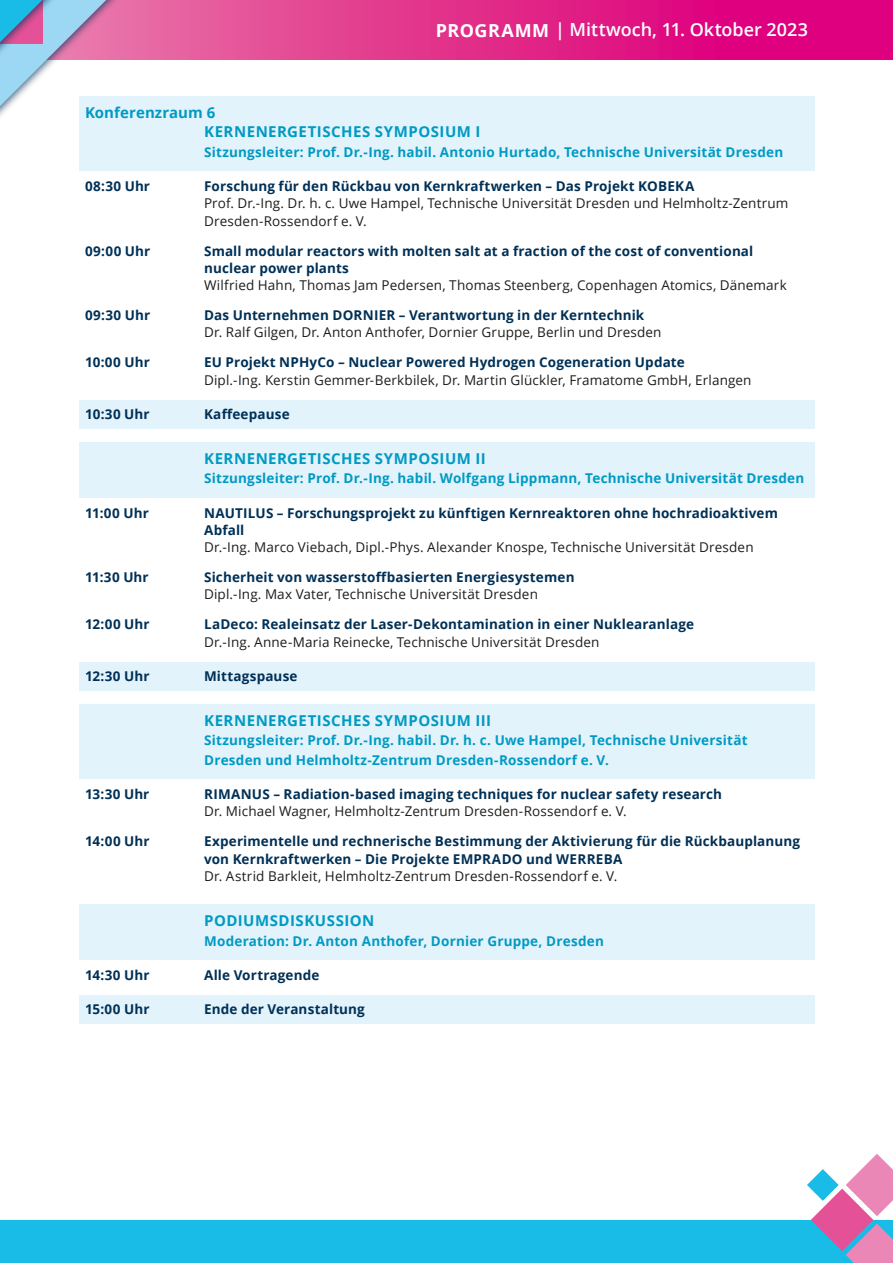
<style>
.page{position:relative;width:893px;height:1263px;background:#fff}
.page>*{position:absolute;margin:0;border:0;box-sizing:border-box;transform-origin:0 0}
.t1{font:600 18px "Open Sans";color:#fff}
.t2{font:700 15px/19.5px "Open Sans";letter-spacing:.03em;color:#009ac3}
.t3{font:700 13.5px/17.2px "Open Sans";letter-spacing:.01em;color:#003056}
.t4{font:13.5px/17.2px "Open Sans";letter-spacing:.01em;color:#1d1d1b}
.t5{font:700 13.5px/19.5px "Open Sans";letter-spacing:.015em;color:#009ac3}
.s1{font-weight:700}
</style>
<div class="page">
<div style="left:0;top:1220px;width:893px;height:43px;background:#19bbe7"></div>
<svg style="left:136px;top:0;width:757px;height:60px;background:#e1298a"></svg>
<div style="left:0;top:0;width:136px;height:205px;background:#003056;opacity:.75"></div>
<svg style="left:0;top:0;width:126px;height:197px"></svg>
<div style="left:79px;top:96px;width:735px;height:75px;background:#e2f3fc"></div>
<div style="left:79px;top:400px;width:735px;height:28px;background:#e2f3fc"></div>
<div style="left:79px;top:442px;width:735px;height:55px;background:#e2f3fc"></div>
<div style="left:79px;top:662px;width:735px;height:28px;background:#e2f3fc"></div>
<div style="left:79px;top:704px;width:735px;height:75px;background:#e2f3fc"></div>
<div style="left:79px;top:904px;width:735px;height:55px;background:#e2f3fc"></div>
<div style="left:79px;top:995px;width:735px;height:29px;background:#e2f3fc"></div>
<svg style="left:807px;top:1154px;width:86px;height:109px"></svg>
<h1 class="t1" style="left:436px;top:18px;width:374px"><span class="s1">PROGRAMM</span> | Mittwoch, 11. Oktober 2023</h1>
<p class="t2" style="left:204px;top:102px;width:278px;text-indent:-119px">Konferenzraum 6<br>KERNENERGETISCHES SYMPOSIUM I</p>
<p class="t5" style="left:204px;top:142px;width:581px">Sitzungsleiter: Prof. Dr.-Ing. habil. Antonio Hurtado, Technische Universität Dresden</p>
<p class="t3" style="left:85px;top:177px;width:67px">08:30 Uhr</p>
<p class="t3" style="left:204px;top:177px;width:492px">Forschung für den Rückbau von Kernkraftwerken – Das Projekt KOBEKA</p>
<p class="t4" style="left:204px;top:194px;width:586px">Prof. Dr.-Ing. Dr. h. c. Uwe Hampel, Technische Universität Dresden und Helmholtz-Zentrum<br>Dresden-Rossendorf e. V.</p>
<p class="t3" style="left:85px;top:242px;width:67px">09:00 Uhr</p>
<p class="t3" style="left:204px;top:242px;width:551px">Small modular reactors with molten salt at a fraction of the cost of conventional nuclear power plants</p>
<p class="t4" style="left:204px;top:276px;width:584px">Wilfried Hahn, Thomas Jam Pedersen, Thomas Steenberg, Copenhagen Atomics, Dänemark</p>
<p class="t3" style="left:85px;top:306px;width:67px">09:30 Uhr</p>
<p class="t3" style="left:204px;top:306px;width:442px">Das Unternehmen DORNIER – Verantwortung in der Kerntechnik</p>
<p class="t4" style="left:204px;top:323px;width:459px">Dr. Ralf Gilgen, Dr. Anton Anthofer, Dornier Gruppe, Berlin und Dresden</p>
<p class="t3" style="left:85px;top:353px;width:66px">10:00 Uhr</p>
<p class="t3" style="left:204px;top:353px;width:482px">EU Projekt NPHyCo – Nuclear Powered Hydrogen Cogeneration Update</p>
<p class="t4" style="left:204px;top:371px;width:549px">Dipl.-Ing. Kerstin Gemmer-Berkbilek, Dr. Martin Glückler, Framatome GmbH, Erlangen</p>
<p class="t3" style="left:85px;top:405px;width:66px">10:30 Uhr</p>
<p class="t3" style="left:204px;top:405px;width:87px">Kaffeepause</p>
<p class="t2" style="left:204px;top:448px;width:283px">KERNENERGETISCHES SYMPOSIUM II</p>
<p class="t5" style="left:204px;top:468px;width:602px">Sitzungsleiter: Prof. Dr.-Ing. habil. Wolfgang Lippmann, Technische Universität Dresden</p>
<p class="t3" style="left:85px;top:504px;width:65px">11:00 Uhr</p>
<p class="t3" style="left:204px;top:504px;width:575px">NAUTILUS – Forschungsprojekt zu künftigen Kernreaktoren ohne hochradioaktivem<br>Abfall</p>
<p class="t4" style="left:204px;top:538px;width:551px">Dr.-Ing. Marco Viebach, Dipl.-Phys. Alexander Knospe, Technische Universität Dresden</p>
<p class="t3" style="left:85px;top:568px;width:65px">11:30 Uhr</p>
<p class="t3" style="left:204px;top:568px;width:372px">Sicherheit von wasserstoffbasierten Energiesystemen</p>
<p class="t4" style="left:204px;top:585px;width:335px">Dipl.-Ing. Max Vater, Technische Universität Dresden</p>
<p class="t3" style="left:85px;top:615px;width:66px">12:00 Uhr</p>
<p class="t3" style="left:204px;top:615px;width:491px">LaDeco: Realeinsatz der Laser-Dekontamination in einer Nuklearanlage</p>
<p class="t4" style="left:204px;top:633px;width:397px">Dr.-Ing. Anne-Maria Reinecke, Technische Universität Dresden</p>
<p class="t3" style="left:85px;top:667px;width:66px">12:30 Uhr</p>
<p class="t3" style="left:204px;top:667px;width:95px">Mittagspause</p>
<p class="t2" style="left:204px;top:710px;width:288px">KERNENERGETISCHES SYMPOSIUM III</p>
<p class="t5" style="left:204px;top:730px;width:545px">Sitzungsleiter: Prof. Dr.-Ing. habil. Dr. h. c. Uwe Hampel, Technische Universität<br>Dresden und Helmholtz-Zentrum Dresden-Rossendorf e. V.</p>
<p class="t3" style="left:85px;top:785px;width:66px">13:30 Uhr</p>
<p class="t3" style="left:204px;top:785px;width:519px">RIMANUS – Radiation-based imaging techniques for nuclear safety research</p>
<p class="t4" style="left:204px;top:802px;width:424px">Dr. Michael Wagner, Helmholtz-Zentrum Dresden-Rossendorf e. V.</p>
<p class="t3" style="left:85px;top:833px;width:66px">14:00 Uhr</p>
<p class="t3" style="left:204px;top:833px;width:597px">Experimentelle und rechnerische Bestimmung der Aktivierung für die Rückbauplanung von Kernkraftwerken – Die Projekte EMPRADO und WERREBA</p>
<p class="t4" style="left:204px;top:867px;width:415px">Dr. Astrid Barkleit, Helmholtz-Zentrum Dresden-Rossendorf e. V.</p>
<p class="t2" style="left:204px;top:910px;width:172px">PODIUMSDISKUSSION</p>
<p class="t5" style="left:204px;top:930px;width:401px">Moderation: Dr. Anton Anthofer, Dornier Gruppe, Dresden</p>
<p class="t3" style="left:85px;top:966px;width:66px">14:30 Uhr</p>
<p class="t3" style="left:204px;top:966px;width:117px">Alle Vortragende</p>
<p class="t3" style="left:85px;top:1000px;width:66px">15:00 Uhr</p>
<p class="t3" style="left:204px;top:1000px;width:162px">Ende der Veranstaltung</p>
</div>
